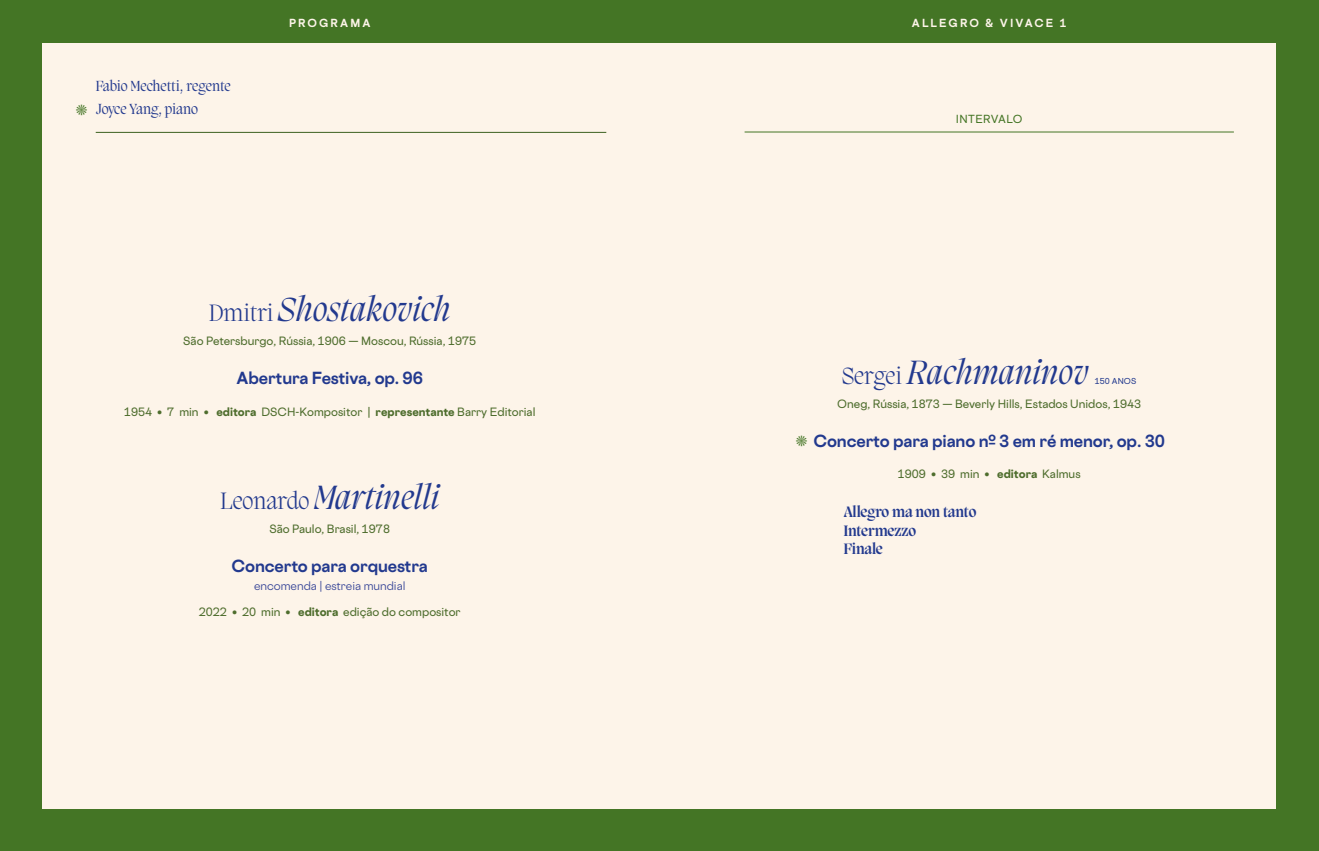
<style>
.page{position:relative;width:1319px;height:851px;background:#fff}
.page>*{position:absolute;margin:0;border:0;box-sizing:border-box;transform-origin:0 0}
.t1{font:italic 34.5px "Migra";letter-spacing:.02em;color:#22398e}
.t2{font:700 15.75px "Cosmica";letter-spacing:-.01em;color:#22398e}
.t3{font:600 15.45px/18.6px "Migra";letter-spacing:-.01em;color:#22398e}
.t4{font:15px/22.5px "Migra";letter-spacing:-.005em;color:#22398e}
.t5{font:500 10.8px "Cosmica";color:#4e6d2d}
.t6{font:10.8px "Cosmica";color:#394798}
.t7{font:700 10.5px "Cosmica";letter-spacing:.2em;color:#fdf4e9}
.t8{font:500 10.5px "Cosmica";letter-spacing:.04em;color:#447525}
.t9{font:500 7.8px "Cosmica";letter-spacing:.01em;color:#22398e}
.s1{font-weight:600;color:#447525}
.s2{font-weight:300;font-style:normal;font-size:24.3px}
.s3{font-weight:400}
.s4{font-weight:800}
.s5{font-family:"Migra";font-weight:600;font-size:15px;color:#447525}
</style>
<div class="page">
<div style="left:0;top:0;width:1318px;height:850px;background:#447525"></div>
<div style="left:43px;top:43px;width:1233px;height:765px;background:#fdf4e9"></div>
<hr style="left:744px;top:132px;width:489px;height:1px;background:#447525">
<hr style="left:96px;top:132px;width:510px;height:1px;background:#3c6120">
<h3 class="t4" style="left:76px;top:74px;width:156px;text-indent:19px">Fabio Mechetti, regente <span class="s1">✺</span> Joyce Yang, piano</h3>
<p class="t7" style="left:289px;top:17px;width:83px">PROGRAMA</p>
<p class="t7" style="left:911px;top:17px;width:156px">ALLEGRO &amp; VIVACE 1</p>
<p class="t8" style="left:955px;top:112px;width:68px">INTERVALO</p>
<h1 class="t1" style="left:209px;top:286px;width:242px"><span class="s2">Dmitri</span> Shostakovich</h1>
<p class="t5" style="left:183px;top:334px;width:294px">São Petersburgo, Rússia, 1906 — Moscou, Rússia, 1975</p>
<h2 class="t2" style="left:236px;top:368px;width:188px">Abertura Festiva, op. 96</h2>
<p class="t5" style="left:124px;top:405px;width:413px">1954 • 7 min <span class="s3">•</span> <span class="s4">editora</span> DSCH-Kompositor | <span class="s4">representante</span> Barry Editorial</p>
<h1 class="t1" style="left:220px;top:473px;width:220px"><span class="s2">Leonardo</span> Martinelli</h1>
<p class="t5" style="left:269px;top:522px;width:122px">São Paulo, Brasil, 1978</p>
<h2 class="t2" style="left:231px;top:555px;width:198px">Concerto para orquestra</h2>
<p class="t6" style="left:254px;top:578px;width:153px">encomenda | estreia mundial</p>
<p class="t5" style="left:199px;top:604px;width:263px">2022 • 20 min <span class="s3">•</span> <span class="s4">editora</span> edição do compositor</p>
<h1 class="t1" style="left:842px;top:348px;width:248px"><span class="s2">Sergei</span> Rachmaninov</h1>
<p class="t9" style="left:1094px;top:376px;width:43px">150 ANOS</p>
<p class="t5" style="left:837px;top:397px;width:305px">Oneg, Rússia, 1873 — Beverly Hills, Estados Unidos, 1943</p>
<h2 class="t2" style="left:796px;top:430px;width:370px"><span class="s5">✺</span> Concerto para piano nº 3 em ré menor, op. 30</h2>
<p class="t5" style="left:897px;top:467px;width:184px">1909 • 39 min <span class="s3">•</span> <span class="s4">editora</span> Kalmus</p>
<h3 class="t3" style="left:843px;top:502px;width:134px">Allegro ma non tanto<br>Intermezzo<br>Finale</h3>
</div>
